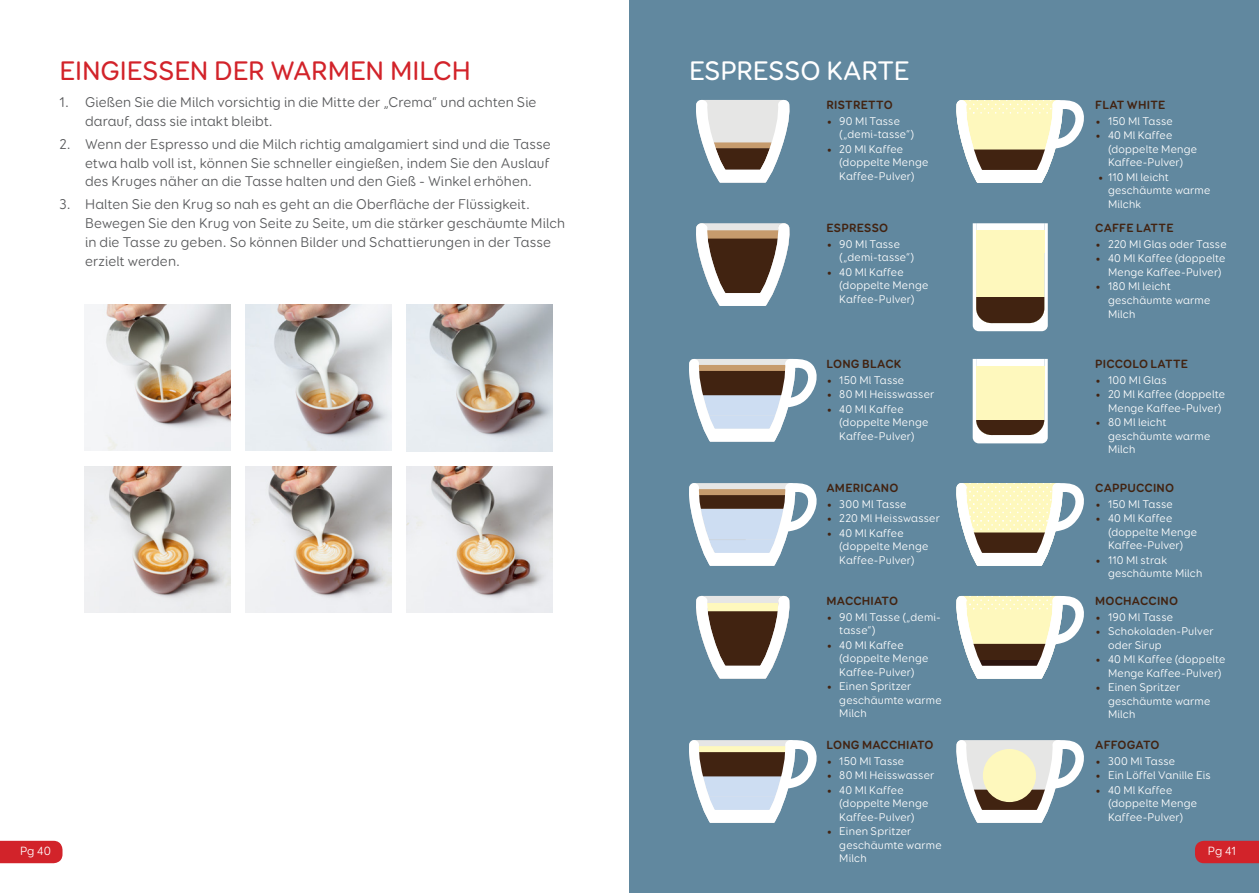
<style>
.page{position:relative;width:1259px;height:893px;background:#fff}
.page>*{position:absolute;margin:0;border:0;box-sizing:border-box;transform-origin:0 0}
.t1{font:500 27px "Booster Next FY";letter-spacing:-.005em;color:#d2232a}
.t2{font:500 27px "Booster Next FY";letter-spacing:-.005em;color:#fff}
.t3{font:14.25px/18.8px "Booster Next FY";letter-spacing:.005em;color:#58595b}
.t4{font:700 12px "Booster Next FY";letter-spacing:.02em;color:#422311}
.t5{font:12px "Booster Next FY";letter-spacing:.005em;color:#fff}
.t6{font:700 12px "Booster Next FY";color:#422311}
.t7{font:11.25px/13.5px "Booster Next FY";letter-spacing:.015em;color:#fff}
.s1{font-weight:700;color:#422311}
</style>
<div class="page">
<svg style="left:0;top:841px;width:62px;height:22px"></svg>
<div style="left:629px;top:0;width:630px;height:893px;background:#61889f"></div>
<svg style="left:1195px;top:841px;width:64px;height:22px"></svg>
<img style="left:84px;top:305px;width:146px;height:146px">
<img style="left:245px;top:305px;width:146px;height:146px">
<img style="left:407px;top:305px;width:146px;height:146px">
<img style="left:84px;top:466px;width:146px;height:146px">
<img style="left:245px;top:466px;width:146px;height:146px">
<img style="left:407px;top:466px;width:146px;height:146px">
<svg style="left:956px;top:100px;width:128px;height:83px"></svg>
<svg style="left:972px;top:359px;width:75px;height:84px;background:#fbf8cf"></svg>
<div style="left:976px;top:420px;width:68px;height:15px;background:#412311"></div>
<svg style="left:696px;top:223px;width:94px;height:83px"></svg>
<svg style="left:696px;top:100px;width:94px;height:83px"></svg>
<svg style="left:956px;top:483px;width:128px;height:83px"></svg>
<svg style="left:689px;top:483px;width:128px;height:83px"></svg>
<svg style="left:696px;top:596px;width:94px;height:83px"></svg>
<svg style="left:956px;top:596px;width:128px;height:83px"></svg>
<svg style="left:689px;top:359px;width:128px;height:83px"></svg>
<svg style="left:689px;top:740px;width:128px;height:83px"></svg>
<svg style="left:956px;top:740px;width:128px;height:83px"></svg>
<div style="left:983px;top:749px;width:53px;height:53px;background:#fef8bd;border-radius:50%"></div>
<svg style="left:972px;top:223px;width:75px;height:108px;background:#faf7cc"></svg>
<div style="left:976px;top:297px;width:68px;height:26px;background:#412311"></div>
<h1 class="t1" style="left:60px;top:54px;width:413px">EINGIESSEN DER WARMEN MILCH</h1>
<p class="t3" style="left:85px;top:93px;width:453px;text-indent:-25px">1. Gießen Sie die Milch vorsichtig in die Mitte der „Crema“ und achten Sie darauf, dass sie intakt bleibt.</p>
<p class="t3" style="left:85px;top:135px;width:467px;text-align:justify;text-indent:-25px">2. Wenn der Espresso und die Milch richtig amalgamiert sind und die Tasse etwa halb voll ist, können Sie schneller eingießen, indem Sie den Auslauf des Kruges näher an die Tasse halten und den Gieß - Winkel erhöhen.</p>
<p class="t3" style="left:85px;top:195px;width:481px;text-indent:-25px">3. Halten Sie den Krug so nah es geht an die Oberfläche der Flüssigkeit.<br>Bewegen Sie den Krug von Seite zu Seite, um die stärker geschäumte Milch in die Tasse zu geben. So können Bilder und Schattierungen in der Tasse erzielt werden.</p>
<h1 class="t2" style="left:689px;top:54px;width:222px">ESPRESSO KARTE</h1>
<p class="t4" style="left:826px;top:97px;width:68px">RISTRETTO</p>
<p class="t7" style="left:839px;top:114px;width:76px;text-indent:-13px"><span class="s1">•</span> 90 Ml Tasse („demi-tasse“)</p>
<p class="t7" style="left:839px;top:142px;width:91px;text-indent:-13px"><span class="s1">•</span> 20 Ml Kaffee (doppelte Menge<br>Kaffee-Pulver)</p>
<p class="t4" style="left:826px;top:221px;width:63px">ESPRESSO</p>
<p class="t7" style="left:839px;top:237px;width:76px;text-indent:-13px"><span class="s1">•</span> 90 Ml Tasse („demi-tasse“)</p>
<p class="t7" style="left:839px;top:265px;width:91px;text-indent:-13px"><span class="s1">•</span> 40 Ml Kaffee (doppelte Menge<br>Kaffee-Pulver)</p>
<p class="t4" style="left:826px;top:356px;width:76px">LONG BLACK</p>
<p class="t7" style="left:826px;top:373px;width:79px"><span class="s1">•</span> 150 Ml Tasse</p>
<p class="t7" style="left:826px;top:387px;width:109px"><span class="s1">•</span> 80 Ml Heisswasser</p>
<p class="t7" style="left:839px;top:402px;width:91px;text-indent:-13px"><span class="s1">•</span> 40 Ml Kaffee (doppelte Menge<br>Kaffee-Pulver)</p>
<p class="t4" style="left:826px;top:480px;width:73px">AMERICANO</p>
<p class="t7" style="left:826px;top:497px;width:81px"><span class="s1">•</span> 300 Ml Tasse</p>
<p class="t7" style="left:826px;top:512px;width:115px"><span class="s1">•</span> 220 Ml Heisswasser</p>
<p class="t7" style="left:839px;top:526px;width:91px;text-indent:-13px"><span class="s1">•</span> 40 Ml Kaffee (doppelte Menge<br>Kaffee-Pulver)</p>
<p class="t4" style="left:826px;top:593px;width:73px">MACCHIATO</p>
<p class="t7" style="left:839px;top:610px;width:103px;text-indent:-13px"><span class="s1">•</span> 90 Ml Tasse („demi&shy;tasse“)</p>
<p class="t7" style="left:839px;top:638px;width:91px;text-indent:-13px"><span class="s1">•</span> 40 Ml Kaffee (doppelte Menge<br>Kaffee-Pulver)</p>
<p class="t7" style="left:839px;top:679px;width:104px;text-indent:-13px"><span class="s1">•</span> Einen Spritzer geschäumte warme<br>Milch</p>
<p class="t4" style="left:1095px;top:97px;width:71px">FLAT WHITE</p>
<p class="t7" style="left:1095px;top:114px;width:79px"><span class="s1">•</span> 150 Ml Tasse</p>
<p class="t7" style="left:1108px;top:128px;width:91px;text-indent:-13px"><span class="s1">•</span> 40 Ml Kaffee (doppelte Menge<br>Kaffee-Pulver)</p>
<p class="t7" style="left:1108px;top:170px;width:104px;text-indent:-10px"><span class="s1">•</span> 110 Ml leicht geschäumte warme<br>Milchk</p>
<p class="t4" style="left:1095px;top:221px;width:80px">CAFFE LATTE</p>
<p class="t7" style="left:1095px;top:237px;width:133px"><span class="s1">•</span> 220 Ml Glas oder Tasse</p>
<p class="t7" style="left:1108px;top:252px;width:119px;text-indent:-13px"><span class="s1">•</span> 40 Ml Kaffee (doppelte<br>Menge Kaffee-Pulver)</p>
<p class="t7" style="left:1108px;top:280px;width:104px;text-indent:-13px"><span class="s1">•</span> 180 Ml leicht geschäumte warme<br>Milch</p>
<p class="t4" style="left:1095px;top:356px;width:94px">PICCOLO LATTE</p>
<p class="t7" style="left:1095px;top:373px;width:73px"><span class="s1">•</span> 100 Ml Glas</p>
<p class="t7" style="left:1108px;top:387px;width:119px;text-indent:-13px"><span class="s1">•</span> 20 Ml Kaffee (doppelte<br>Menge Kaffee-Pulver)</p>
<p class="t7" style="left:1108px;top:415px;width:104px;text-indent:-13px"><span class="s1">•</span> 80 Ml leicht geschäumte warme<br>Milch</p>
<p class="t4" style="left:1095px;top:480px;width:80px">CAPPUCCINO</p>
<p class="t7" style="left:1095px;top:497px;width:79px"><span class="s1">•</span> 150 Ml Tasse</p>
<p class="t7" style="left:1108px;top:512px;width:91px;text-indent:-13px"><span class="s1">•</span> 40 Ml Kaffee (doppelte Menge<br>Kaffee-Pulver)</p>
<p class="t7" style="left:1108px;top:553px;width:96px;text-indent:-13px"><span class="s1">•</span> 110 Ml strak geschäumte Milch</p>
<p class="t4" style="left:1095px;top:593px;width:84px">MOCHACCINO</p>
<p class="t7" style="left:1095px;top:610px;width:79px"><span class="s1">•</span> 190 Ml Tasse</p>
<p class="t7" style="left:1108px;top:624px;width:107px;text-indent:-13px"><span class="s1">•</span> Schokoladen-Pulver oder Sirup</p>
<p class="t7" style="left:1108px;top:652px;width:119px;text-indent:-13px"><span class="s1">•</span> 40 Ml Kaffee (doppelte<br>Menge Kaffee-Pulver)</p>
<p class="t7" style="left:1108px;top:681px;width:104px;text-indent:-13px"><span class="s1">•</span> Einen Spritzer geschäumte warme<br>Milch</p>
<p class="t4" style="left:826px;top:737px;width:109px">LONG MACCHIATO</p>
<p class="t7" style="left:826px;top:754px;width:79px"><span class="s1">•</span> 150 Ml Tasse</p>
<p class="t7" style="left:826px;top:769px;width:109px"><span class="s1">•</span> 80 Ml Heisswasser</p>
<p class="t7" style="left:839px;top:783px;width:91px;text-indent:-13px"><span class="s1">•</span> 40 Ml Kaffee (doppelte Menge<br>Kaffee-Pulver)</p>
<p class="t7" style="left:839px;top:825px;width:104px;text-indent:-13px"><span class="s1">•</span> Einen Spritzer geschäumte warme<br>Milch</p>
<p class="t6" style="left:1095px;top:737px;width:66px">AFFOGATO</p>
<p class="t7" style="left:1095px;top:754px;width:81px"><span class="s1">•</span> 300 Ml Tasse</p>
<p class="t7" style="left:1095px;top:769px;width:117px"><span class="s1">•</span> Ein Löffel Vanille Eis</p>
<p class="t7" style="left:1108px;top:783px;width:91px;text-indent:-13px"><span class="s1">•</span> 40 Ml Kaffee (doppelte Menge<br>Kaffee-Pulver)</p>
<p class="t5" style="left:20px;top:844px;width:33px">Pg 40</p>
<p class="t5" style="left:1208px;top:844px;width:30px">Pg 41</p>
</div>
